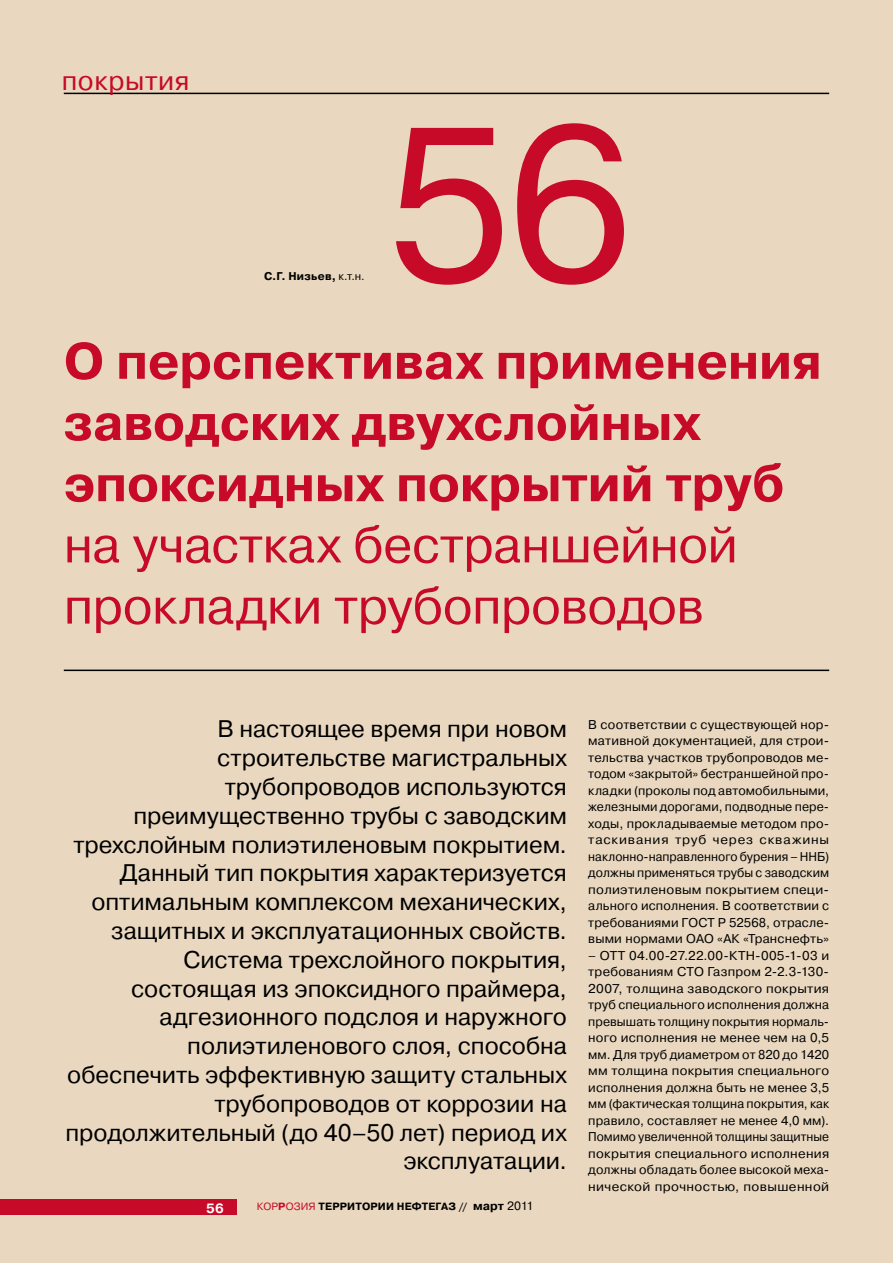
<style>
.page{position:relative;width:893px;height:1263px;background:#e9d8bf}
.page>*{position:absolute;margin:0;border:0;box-sizing:border-box;transform-origin:0 0}
.t1{font:217.5px "Pragmatica C";color:#c60a27}
.t2{font:700 51px/61.2px "Pragmatica C";letter-spacing:-.005em;color:#c60a27}
.t3{font:51px/61.2px "Pragmatica C";letter-spacing:-.01em;color:#c60a27}
.t4{font:27px "Pragmatica C";letter-spacing:.02em;color:#c60a27}
.t5{font:24px/28.8px "Pragmatica C";letter-spacing:-.005em;color:#000;text-align:right}
.t6{font:700 13.5px "Pragmatica C";color:#fff}
.t7{font:12.75px/16.5px "Pragmatica C";letter-spacing:.015em;color:#000;text-align:justify}
.t8{font:700 11.25px "Pragmatica C";letter-spacing:.025em;color:#000}
.t9{font:700 10.5px "Pragmatica C";letter-spacing:.015em;color:#000}
.s1{font-weight:400}
.s2{font-weight:400;color:#c60a27}
.s3{color:#c60a27}
.s4{font-size:12px}
.s5{font-weight:400;font-size:12px}
</style>
<div class="page">
<hr style="left:64px;top:93px;width:765px;height:1px;background:#000">
<div style="left:0;top:1199px;width:237px;height:16px;background:#c60a27"></div>
<hr style="left:64px;top:670px;width:765px;height:1px;background:#000">
<h3 class="t4" style="left:62px;top:66px;width:129px">покрытия</h3>
<p class="t8" style="left:264px;top:270px;width:102px">С.Г. Низьев, <span class="s1">к.т.н.</span></p>
<h1 class="t1" style="left:386px;top:84px;width:249px">56</h1>
<h2 class="t2" style="left:64px;top:331px;width:759px">О перспективах применения заводских двухслойных эпоксидных покрытий труб</h2>
<h2 class="t3" style="left:64px;top:514px;width:676px">на участках бестраншейной прокладки трубопроводов</h2>
<p class="t5" style="left:65px;top:715px;width:503px">В настоящее время при новом строительстве магистральных трубопроводов используются преимущественно трубы с заводским трехслойным полиэтиленовым покрытием.<br>Данный тип покрытия характеризуется оптимальным комплексом механических, защитных и эксплуатационных свойств.<br>Система трехслойного покрытия, состоящая из эпоксидного праймера, адгезионного подслоя и наружного полиэтиленового слоя, способна обеспечить эффективную защиту стальных трубопроводов от коррозии на продолжительный (до 40–50 лет) период их эксплуатации.</p>
<p class="t6" style="left:206px;top:1200px;width:19px">56</p>
<p class="t9" style="left:257px;top:1200px;width:278px"><span class="s2">КОР</span><span class="s3">Р</span><span class="s2">ОЗИЯ</span> ТЕРРИТОРИИ НЕФТЕГАЗ // <span class="s4">март</span> <span class="s5">2011</span></p>
<p class="t7" style="left:588px;top:716px;width:242px">В соответствии с существующей нор&shy;мативной документацией, для строи&shy;тельства участков трубопроводов ме&shy;тодом «закрытой» бестраншейной про&shy;кладки (проколы под автомобильными, железными дорогами, подводные пере&shy;ходы, прокладываемые методом про&shy;таскивания труб через скважины наклонно-направленного бурения – ННБ) должны применяться трубы с заводским полиэтиленовым покрытием специ&shy;ального исполнения. В соответствии с требованиями ГОСТ Р 52568, отрасле&shy;выми нормами ОАО «АК «Транснефть»</p>
<p class="t7" style="left:588px;top:947px;width:242px">– ОТТ 04.00-27.22.00-КТН-005-1-03 и требованиям СТО Газпром 2-2.3-130- 2007, толщина заводского покрытия труб специального исполнения должна превышать толщину покрытия нормаль&shy;ного исполнения не менее чем на 0,5 мм. Для труб диаметром от 820 до 1420 мм толщина покрытия специального исполнения должна быть не менее 3,5 мм (фактическая толщина покрытия, как правило, составляет не менее 4,0 мм).<br>Помимо увеличенной толщины защитные покрытия специального исполнения должны обладать более высокой меха&shy;нической прочностью, повышенной</p>
</div>
